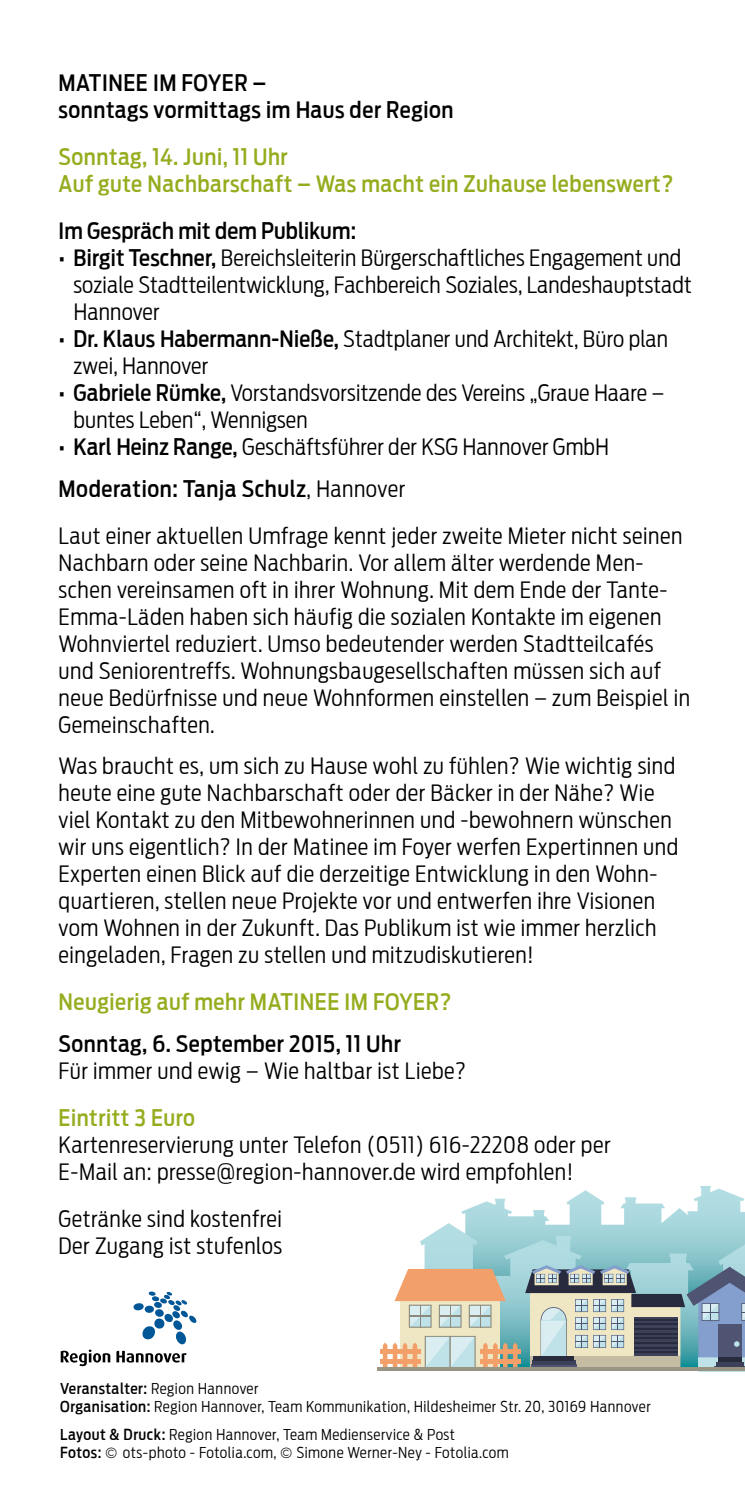
<style>
.page{position:relative;width:745px;height:1489px;background:#fff}
.page>*{position:absolute;margin:0;border:0;box-sizing:border-box;transform-origin:0 0}
.t1{font:300 22.5px/27px "Antenna Cond";letter-spacing:.025em;color:#000}
.t2{font:500 22.5px/27px "Antenna Cond";letter-spacing:.025em;color:#96ac1e}
.t3{font:500 22.5px/27px "Antenna Cond";letter-spacing:.025em;color:#000}
.t4{font:300 15px/18px "Antenna Cond";letter-spacing:.035em;color:#000}
.s1{font-weight:500}
.s2{font-family:"Dax";font-weight:400}
</style>
<div class="page">
<svg style="left:461px;top:1190px;width:239px;height:32px"></svg>
<svg style="left:420px;top:1222px;width:324px;height:145px;background:#9ed0d6"></svg>
<div style="left:529px;top:1355px;width:151px;height:13px;background:#c4bda3"></div>
<svg style="left:531px;top:1363px;width:45px;height:4px"></svg>
<svg style="left:531px;top:1359px;width:44px;height:5px"></svg>
<hr style="left:533px;top:1355px;width:40px;height:4px;background:#282a3d">
<div style="left:697px;top:1357px;width:47px;height:14px;background:#bee2e8"></div>
<svg style="left:525px;top:1265px;width:219px;height:92px;background:#92a4aa"></svg>
<svg style="left:714px;top:1366px;width:30px;height:5px"></svg>
<div style="left:716px;top:1361px;width:27px;height:5px;background:#3c4059"></div>
<div style="left:718px;top:1356px;width:23px;height:5px;background:#282a3d"></div>
<div style="left:400px;top:1296px;width:99px;height:71px;background:#efe6c4"></div>
<svg style="left:394px;top:1268px;width:111px;height:59px"></svg>
<svg style="left:424px;top:1335px;width:51px;height:32px;background:#c7dfe1"></svg>
<svg style="left:382px;top:1342px;width:35px;height:25px"></svg>
<hr style="left:379px;top:1349px;width:41px;height:4px;background:#f39f69">
<div style="left:379px;top:1359px;width:41px;height:5px;background:#f39f69"></div>
<svg style="left:483px;top:1342px;width:34px;height:25px"></svg>
<hr style="left:479px;top:1349px;width:41px;height:4px;background:#f39f69">
<div style="left:479px;top:1359px;width:41px;height:5px;background:#f39f69"></div>
<hr style="left:377px;top:1367px;width:367px;height:3px;background:#989585">
<svg style="left:61px;top:1349px;width:49px;height:16px"></svg>
<svg style="left:116px;top:1350px;width:70px;height:12px"></svg>
<svg style="left:133px;top:1291px;width:64px;height:53px"></svg>
<svg style="left:151px;top:1296px;width:8px;height:5px"></svg>
<svg style="left:154px;top:1301px;width:8px;height:7px"></svg>
<p class="t3" style="left:58px;top:69px;width:396px">Matinee im Foyer –<br>sonntags vormittags im Haus der Region</p>
<p class="t2" style="left:58px;top:143px;width:616px">Sonntag, 14. Juni, 11 Uhr<br>Auf gute Nachbarschaft – Was macht ein Zuhause lebenswert?</p>
<p class="t3" style="left:58px;top:217px;width:299px">Im Gespräch mit dem Publikum:</p>
<p class="t1" style="left:73px;top:244px;width:619px;text-indent:-15px"><span class="s1">• Birgit Teschner,</span> Bereichsleiterin Bürgerschaftliches Engagement und soziale Stadtteilentwicklung, Fachbereich Soziales, Landeshauptstadt<br>Hannover</p>
<p class="t1" style="left:73px;top:325px;width:595px;text-indent:-15px"><span class="s1">• Dr. Klaus Habermann-Nieße,</span> Stadtplaner und Architekt, Büro plan zwei, Hannover</p>
<p class="t1" style="left:73px;top:379px;width:591px;text-indent:-15px"><span class="s1">• Gabriele Rümke,</span> Vorstandsvorsitzende des Vereins „Graue Haare – buntes Leben“, Wennigsen</p>
<p class="t1" style="left:58px;top:425px;width:551px;line-height:42px"><span class="s1">• Karl Heinz Range,</span> Geschäftsführer der KSG Hannover GmbH<br><span class="s1">Moderation: Tanja Schulz</span>, Hannover</p>
<p class="t1" style="left:58px;top:522px;width:632px">Laut einer aktuellen Umfrage kennt jeder zweite Mieter nicht seinen Nachbarn oder seine Nachbarin. Vor allem älter werdende Men&shy;schen vereinsamen oft in ihrer Wohnung. Mit dem Ende der Tante-Emma-Läden haben sich häufig die sozialen Kontakte im eigenen Wohnviertel reduziert. Umso bedeutender werden Stadtteilcafés und Seniorentreffs. Wohnungsbaugesellschaften müssen sich auf neue Bedürfnisse und neue Wohnformen einstellen – zum Beispiel in Gemeinschaften.</p>
<p class="t1" style="left:58px;top:751px;width:621px">Was braucht es, um sich zu Hause wohl zu fühlen? Wie wichtig sind heute eine gute Nachbarschaft oder der Bäcker in der Nähe? Wie viel Kontakt zu den Mitbewohnerinnen und -bewohnern wünschen wir uns eigentlich? In der Matinee im Foyer werfen Expertinnen und Experten einen Blick auf die derzeitige Entwicklung in den Wohn&shy;quartieren, stellen neue Projekte vor und entwerfen ihre Visionen vom Wohnen in der Zukunft. Das Publikum ist wie immer herzlich eingeladen, Fragen zu stellen und mitzudiskutieren!</p>
<p class="t2" style="left:58px;top:987px;width:222px">Neugierig auf mehr MATINEE</p>
<p class="t2" style="left:344px;top:987px;width:55px">IM FOYER</p>
<p class="t2" style="left:439px;top:987px;width:14px">?</p>
<p class="t3" style="left:58px;top:1030px;width:343px">Sonntag, 6. September 2015, 11 Uhr</p>
<p class="t1" style="left:58px;top:1056px;width:409px">Für immer und ewig – Wie haltbar ist Liebe?</p>
<p class="t2" style="left:58px;top:1104px;width:138px">Eintritt 3 Euro</p>
<p class="t1" style="left:58px;top:1130px;width:553px">Kartenreservierung unter Telefon (0511) 616-22208 oder per<br>E-Mail an: presse@region-hannover.de wird empfohlen!</p>
<p class="t1" style="left:58px;top:1204px;width:225px">Getränke sind kostenfrei<br>Der Zugang ist stufenlos</p>
<p class="t4" style="left:60px;top:1379px;width:591px"><span class="s1">Veranstalter:</span> Region Hannover<br><span class="s1">Organisation:</span> Region Hannover, Team Kommunikation, Hildesheimer Str. 20, 30169 Hannover</p>
<p class="t4" style="left:60px;top:1425px;width:449px"><span class="s1">Layout &amp; Druck:</span> Region Hannover, Team Medienservice &amp; Post<br><span class="s1">Fotos:</span> <span class="s2">©</span> ots-photo - Fotolia.com, <span class="s2">©</span> Simone Werner-Ney - Fotolia.com</p>
</div>
